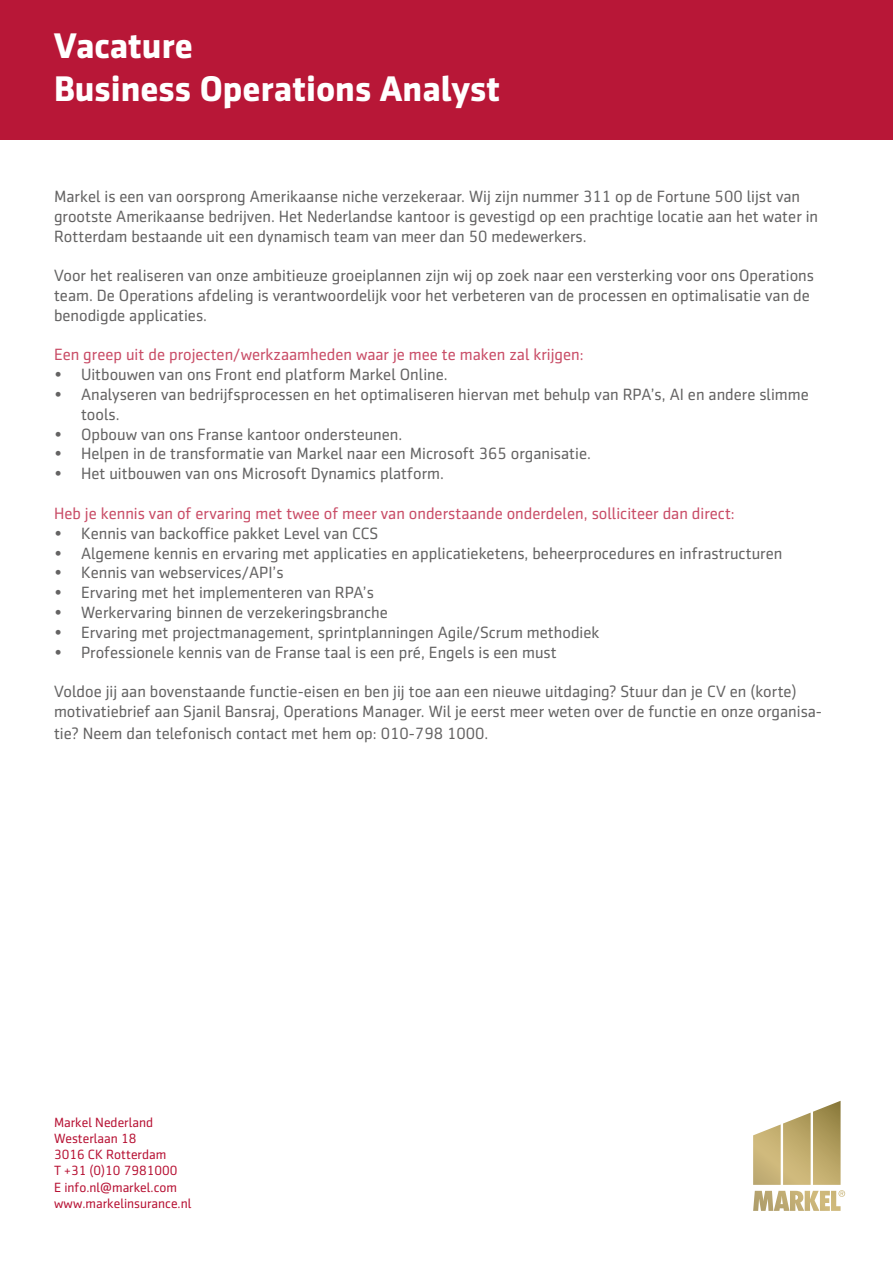
<style>
.page{position:relative;width:893px;height:1263px;background:#fff}
.page>*{position:absolute;margin:0;border:0;box-sizing:border-box;transform-origin:0 0}
.t1{font:700 36px/43.2px "Sentico Sans DT";color:#fff}
.t2{font:16.5px/19.8px "Sentico Sans DT";color:#646363}
.t3{font:16.5px "Sentico Sans DT";color:#c94d67}
.t4{font:13.5px/16.2px "Sentico Sans DT";color:#b71234}
</style>
<div class="page">
<svg style="left:753px;top:1101px;width:92px;height:110px"></svg>
<div style="left:0;top:0;width:893px;height:140px;background:#b81737"></div>
<h1 class="t1" style="left:54px;top:24px;width:448px">Vacature<br>Business Operations Analyst</h1>
<p class="t2" style="left:54px;top:187px;width:766px">Markel is een van oorsprong Amerikaanse niche verzekeraar. Wij zijn nummer 311 op de Fortune 500 lijst van grootste Amerikaanse bedrijven. Het Nederlandse kantoor is gevestigd op een prachtige locatie aan het water in<br>Rotterdam bestaande uit een dynamisch team van meer dan 50 medewerkers.</p>
<p class="t2" style="left:54px;top:266px;width:761px">Voor het realiseren van onze ambitieuze groeiplannen zijn wij op zoek naar een versterking voor ons Operations team. De Operations afdeling is verantwoordelijk voor het verbeteren van de processen en optimalisatie van de benodigde applicaties.</p>
<p class="t3" style="left:54px;top:346px;width:531px">Een greep uit de projecten/werkzaamheden waar je mee te maken zal krijgen:</p>
<p class="t2" style="left:54px;top:365px;width:395px">• Uitbouwen van ons Front end platform Markel Online.</p>
<p class="t2" style="left:81px;top:385px;width:729px;text-indent:-27px">• Analyseren van bedrijfsprocessen en het optimaliseren hiervan met behulp van RPA’s, AI en andere slimme tools.</p>
<p class="t2" style="left:54px;top:424px;width:350px">• Opbouw van ons Franse kantoor ondersteunen.</p>
<p class="t2" style="left:54px;top:444px;width:538px">• Helpen in de transformatie van Markel naar een Microsoft 365 organisatie.</p>
<p class="t2" style="left:54px;top:464px;width:391px">• Het uitbouwen van ons Microsoft Dynamics platform.</p>
<p class="t3" style="left:54px;top:504px;width:682px">Heb je kennis van of ervaring met twee of meer van onderstaande onderdelen, solliciteer dan direct:</p>
<p class="t2" style="left:54px;top:523px;width:326px">• Kennis van backoffice pakket Level van CCS</p>
<p class="t2" style="left:54px;top:543px;width:730px">• Algemene kennis en ervaring met applicaties en applicatieketens, beheerprocedures en infrastructuren</p>
<p class="t2" style="left:54px;top:563px;width:231px">• Kennis van webservices/API’s</p>
<p class="t2" style="left:54px;top:583px;width:321px">• Ervaring met het implementeren van RPA’s</p>
<p class="t2" style="left:54px;top:602px;width:335px">• Werkervaring binnen de verzekeringsbranche</p>
<p class="t2" style="left:54px;top:622px;width:547px">• Ervaring met projectmanagement, sprintplanningen Agile/Scrum methodiek</p>
<p class="t2" style="left:54px;top:642px;width:504px">• Professionele kennis van de Franse taal is een pré, Engels is een must</p>
<p class="t2" style="left:54px;top:682px;width:770px">Voldoe jij aan bovenstaande functie-eisen en ben jij toe aan een nieuwe uitdaging? Stuur dan je CV en (korte) motivatiebrief aan Sjanil Bansraj, Operations Manager. Wil je eerst meer weten over de functie en onze organisa-</p>
<p class="t2" style="left:54px;top:723px;width:436px">tie? Neem dan telefonisch contact met hem op: 010-798 1000.</p>
<p class="t4" style="left:54px;top:1114px;width:139px">Markel Nederland<br>Westerlaan 18<br>3016 CK Rotterdam<br>T +31 (0)10 7981000<br>E info.nl@markel.com www.markelinsurance.nl</p>
</div>
